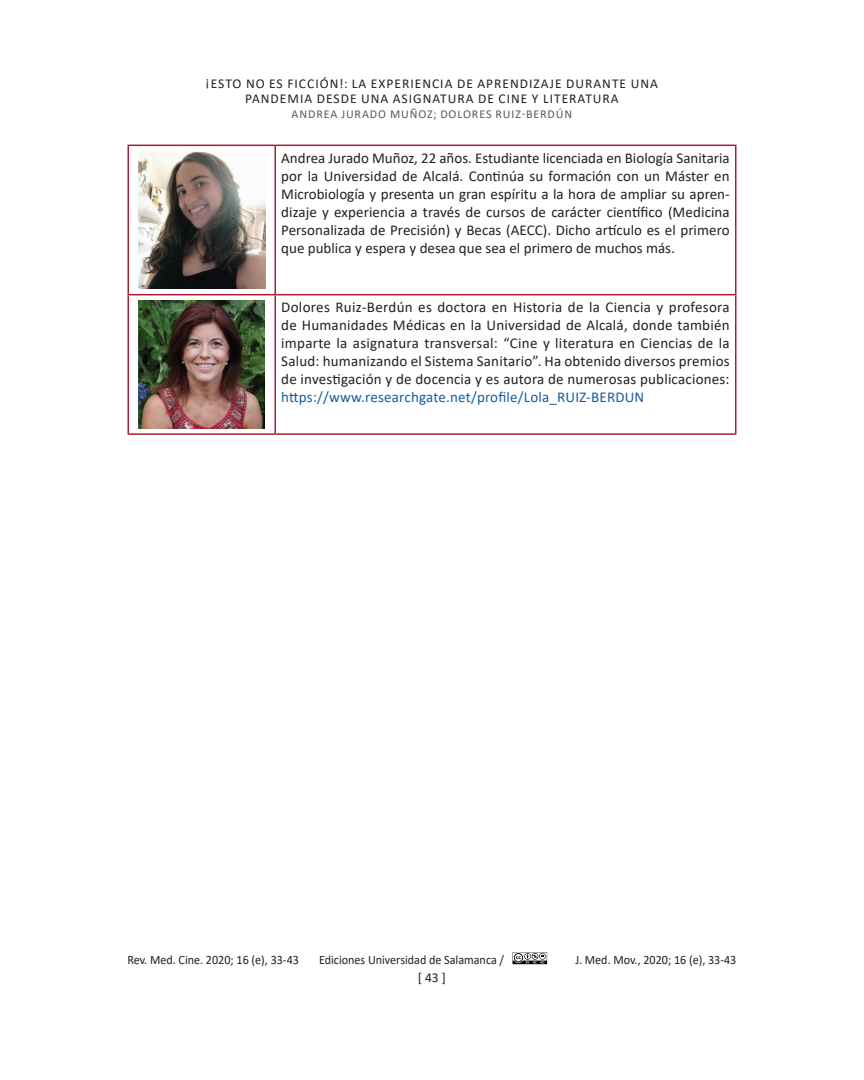
<style>
.page{position:relative;width:864px;height:1080px;background:#fff}
.page>*{position:absolute;margin:0;border:0;box-sizing:border-box;transform-origin:0 0}
.author{font:15px/18px "Calibri";letter-spacing:.005em;color:#231f20;text-align:justify}
.t1{font:13.5px/15px "Calibri";letter-spacing:.075em;color:#231f20;text-align:center}
.t2{font:12.75px "Calibri";color:#231f20;scale:.95 1}
.t3{font:12px "Calibri";letter-spacing:.075em;color:#57585a}
.s1{color:#175d9e}
</style>
<div class="page">
<svg style="left:513px;top:952px;width:34px;height:12px"></svg>
<hr style="left:128px;top:146px;width:1px;height:148px;background:#a31f35">
<hr style="left:128px;top:145px;width:147px;height:1px;background:#a31f35">
<hr style="left:275px;top:145px;width:461px;height:1px;background:#a31f35">
<hr style="left:274px;top:146px;width:2px;height:148px;background:#a31f35">
<hr style="left:735px;top:146px;width:1px;height:148px;background:#a31f35">
<hr style="left:128px;top:295px;width:1px;height:138px;background:#a31f35">
<hr style="left:128px;top:294px;width:147px;height:1px;background:#a31f35">
<hr style="left:128px;top:433px;width:147px;height:2px;background:#a31f35">
<hr style="left:274px;top:295px;width:2px;height:138px;background:#a31f35">
<hr style="left:275px;top:294px;width:461px;height:1px;background:#a31f35">
<hr style="left:735px;top:295px;width:1px;height:138px;background:#a31f35">
<hr style="left:275px;top:433px;width:461px;height:2px;background:#a31f35">
<img style="left:138px;top:151px;width:127px;height:138px">
<img style="left:139px;top:301px;width:126px;height:127px">
<p class="t1" style="left:206px;top:76px;width:454px">¡ESTO NO ES FICCIÓN!: LA EXPERIENCIA DE APRENDIZAJE DURANTE UNA<br>PANDEMIA DESDE UNA ASIGNATURA DE CINE Y LITERATURA</p>
<p class="t3" style="left:292px;top:106px;width:282px">ANDREA JURADO MUÑOZ; DOLORES RUIZ-BERDÚN</p>
<p class="author" style="left:281px;top:148px;width:450px">Andrea Jurado Muñoz, 22 años. Estudiante licenciada en Biología Sanitaria por la Universidad de Alcalá. Continúa su formación con un Máster en Microbiología y presenta un gran espíritu a la hora de ampliar su apren&shy;dizaje y experiencia a través de cursos de carácter científico (Medicina Personalizada de Precisión) y Becas (AECC). Dicho artículo es el primero que publica y espera y desea que sea el primero de muchos más.</p>
<p class="author" style="left:281px;top:298px;width:450px">Dolores Ruiz-Berdún es doctora en Historia de la Ciencia y profesora de Humanidades Médicas en la Universidad de Alcalá, donde también imparte la asignatura transversal: “Cine y literatura en Ciencias de la Salud: humanizando el Sistema Sanitario”. Ha obtenido diversos premios de investigación y de docencia y es autora de numerosas publicaciones: <span class="s1">https://www.researchgate.net/profile/Lola_RUIZ-BERDUN</span></p>
<p class="t2" style="left:127px;top:951px;width:182px">Rev. Med. Cine. 2020; 16 (e), 33-43</p>
<p class="t2" style="left:319px;top:951px;width:196px">Ediciones Universidad de Salamanca /</p>
<p class="t2" style="left:575px;top:951px;width:171px">J. Med. Mov., 2020; 16 (e), 33-43</p>
<p class="t1" style="left:418px;top:970px;width:30px">[ 43 ]</p>
</div>
